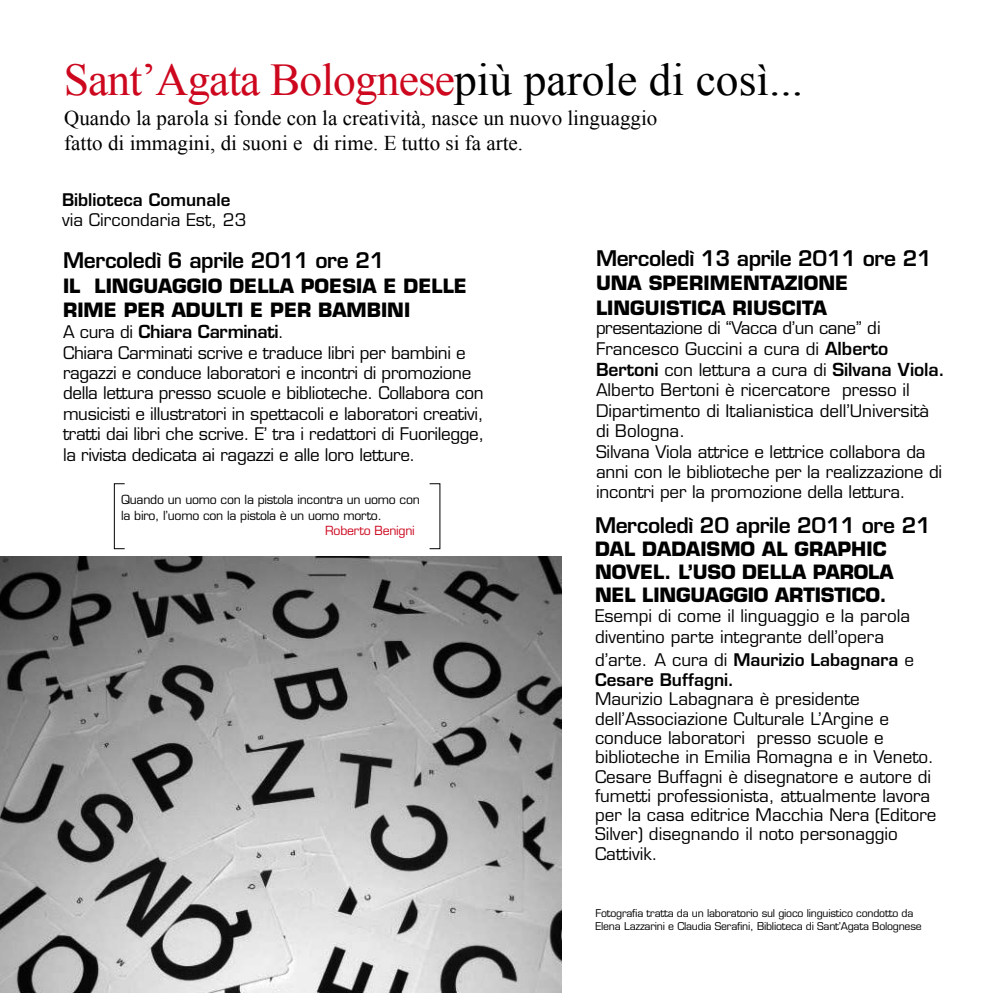
<style>
.page{position:relative;width:993px;height:993px;background:#fff}
.page>*{position:absolute;margin:0;border:0;box-sizing:border-box;transform-origin:0 0}
.t1{font:45.5px "Times New Roman";letter-spacing:-.02em;color:#cd071e}
.t2{font:21px/25.2px "Times New Roman";color:#000}
.t3{font:600 21px "Eurostile LT Std";letter-spacing:-.02em;color:#000}
.t4{font:700 19.25px/24.5px "Eurostile LT Std";color:#000}
.t5{font:600 17.5px "Eurostile LT Std";letter-spacing:-.005em;color:#000}
.t6{font:16.97px/19.2px "Eurostile LT Std";color:#000}
.t7{font:16.97px/20.3px "Eurostile LT Std";letter-spacing:-.02em;color:#000}
.t8{font:600 16.97px/20.3px "Eurostile LT Std";color:#000}
.t9{font:16.97px/21px "Eurostile LT Std";letter-spacing:-.025em;color:#000}
.t10{font:12.25px/15.8px "Eurostile LT Std";letter-spacing:-.02em;color:#000}
.t11{font:12.25px "Eurostile LT Std";letter-spacing:-.02em;color:#cd071e}
.t12{font:10.5px/12.6px "Eurostile LT Std";letter-spacing:-.02em;color:#000}
.s1{color:#000}
.s2{font-weight:400;font-size:16.97px}
.s3{font-weight:600;font-size:17.5px}
.s4{font-weight:400}
</style>
<div class="page">
<div style="left:114px;top:483px;width:11px;height:66px;border:1px solid #000"></div>
<img style="left:0;top:556px;width:561px;height:436px">
<h1 class="t1" style="left:64px;top:49px;width:740px">Sant’Agata Bolognese<span class="s1">più parole di così...</span></h1>
<p class="t2" style="left:64px;top:104px;width:594px">Quando la parola si fonde con la creatività, nasce un nuovo linguaggio fatto di immagini, di suoni e di rime. E tutto si fa arte.</p>
<p class="t8" style="left:62px;top:189px;width:170px">Biblioteca Comunale</p>
<p class="t6" style="left:62px;top:210px;width:186px">via Circondaria Est, 23</p>
<p class="t3" style="left:63px;top:247px;width:323px">Mercoledì 6 aprile 2011 ore 21</p>
<p class="t4" style="left:63px;top:273px;width:405px">IL LINGUAGGIO DELLA POESIA E DELLE<br>RIME PER ADULTI E PER BAMBINI</p>
<p class="t5" style="left:63px;top:321px;width:222px"><span class="s2">A cura di</span> Chiara Carminati<span class="s2">.</span></p>
<p class="t7" style="left:63px;top:342px;width:423px">Chiara Carminati scrive e traduce libri per bambini e ragazzi e conduce laboratori e incontri di promozione della lettura presso scuole e biblioteche. Collabora con musicisti e illustratori in spettacoli e laboratori creativi, tratti dai libri che scrive. E’ tra i redattori di Fuorilegge, la rivista dedicata ai ragazzi e alle loro letture.</p>
<p class="t10" style="left:121px;top:491px;width:300px">Quando un uomo con la pistola incontra un uomo con la biro, l’uomo con la pistola è un uomo morto.</p>
<p class="t11" style="left:325px;top:523px;width:91px">Roberto Benigni</p>
<p class="t3" style="left:595px;top:245px;width:337px">Mercoledì 13 aprile 2011 ore 21</p>
<p class="t4" style="left:595px;top:271px;width:254px">UNA SPERIMENTAZIONE<br>LINGUISTICA RIUSCITA</p>
<p class="t9" style="left:595px;top:317px;width:294px">presentazione di “Vacca d’un cane” di<br>Francesco Guccini a cura di <span class="s3">Alberto</span></p>
<p class="t5" style="left:595px;top:358px;width:350px">Bertoni <span class="s2">con lettura a cura di</span> Silvana Viola.</p>
<p class="t6" style="left:595px;top:380px;width:347px;line-height:20.3px">Alberto Bertoni è ricercatore presso il Dipartimento di Italianistica dell’Università di Bologna.<br>Silvana Viola attrice e lettrice collabora da anni con le biblioteche per la realizzazione di incontri per la promozione della lettura.</p>
<p class="t3" style="left:594px;top:511px;width:337px">Mercoledì 20 aprile 2011 ore 21</p>
<p class="t4" style="left:594px;top:537px;width:300px;line-height:23.1px">DAL DADAISMO AL GRAPHIC<br>NOVEL. L’USO DELLA PAROLA<br>NEL LINGUAGGIO ARTISTICO.</p>
<p class="t6" style="left:594px;top:606px;width:316px;line-height:20.3px">Esempi di come il linguaggio e la parola diventino parte integrante dell’opera</p>
<p class="t8" style="left:594px;top:649px;width:320px"><span class="s4">d’arte. A cura di</span> Maurizio Labagnara <span class="s4">e<br></span>Cesare Buffagni.</p>
<p class="t6" style="left:594px;top:689px;width:343px">Maurizio Labagnara è presidente dell’Associazione Culturale L’Argine e conduce laboratori presso scuole e biblioteche in Emilia Romagna e in Veneto.<br>Cesare Buffagni è disegnatore e autore di fumetti professionista, attualmente lavora per la casa editrice Macchia Nera (Editore Silver) disegnando il noto personaggio Cattivik.</p>
<p class="t12" style="left:595px;top:906px;width:327px">Fotografia tratta da un laboratorio sul gioco linguistico condotto da<br>Elena Lazzarini e Claudia Serafini, Biblioteca di Sant’Agata Bolognese</p>
</div>
